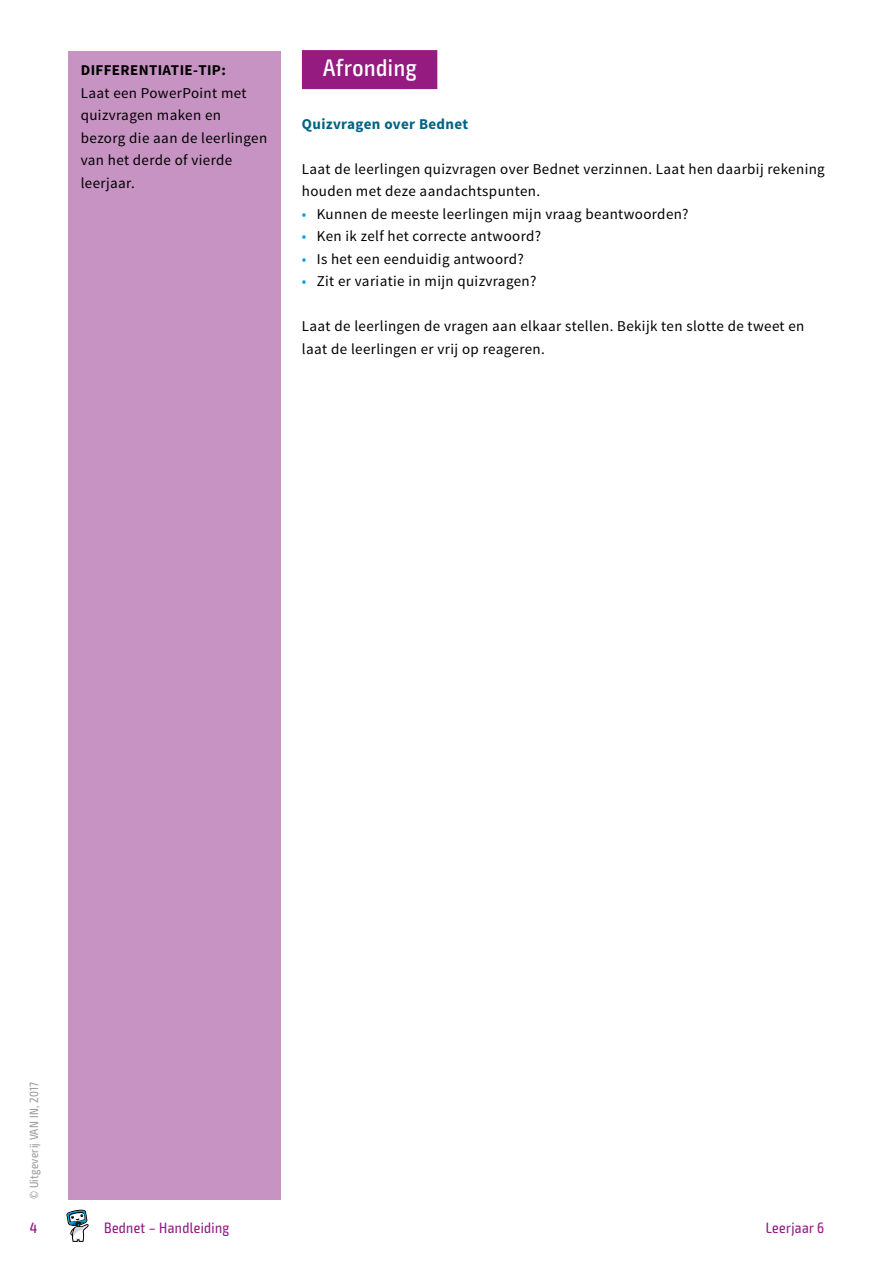
<style>
.page{position:relative;width:893px;height:1263px;background:#fff}
.page>*{position:absolute;margin:0;border:0;box-sizing:border-box;transform-origin:0 0}
.t1{font:500 condensed 24px "Exo 2";letter-spacing:.025em;color:#fff}
.t2{font:15px/22.5px "Source Sans Pro";letter-spacing:.025em;color:#000}
.t3{font:condensed 15px "Exo 2";letter-spacing:.025em;color:#951b81}
.t4{font:700 15px "Source Sans Pro";letter-spacing:.025em;color:#006382}
.t5{font:700 15px "Source Sans Pro";letter-spacing:.025em;color:#000}
.t6{font:500 condensed 15px "Exo 2";color:#951b81}
.t7{font:condensed 12px "Exo 2";letter-spacing:.025em;color:#9d9d9c}
.s1{color:#009fe3}
</style>
<div class="page">
<svg style="left:66px;top:1210px;width:23px;height:32px"></svg>
<div style="left:302px;top:50px;width:135px;height:39px;background:#951b81"></div>
<div style="left:68px;top:51px;width:213px;height:1148px;background:#c693c2"></div>
<p class="t5" style="left:81px;top:60px;width:147px">DIFFERENTIATIE-TIP:</p>
<p class="t2" style="left:81px;top:82px;width:188px">Laat een PowerPoint met quizvragen maken en bezorg die aan de leerlingen van het derde of vierde leerjaar.</p>
<h1 class="t1" style="left:323px;top:54px;width:95px">Afronding</h1>
<p class="t4" style="left:302px;top:114px;width:168px">Quizvragen over Bednet</p>
<p class="t2" style="left:302px;top:158px;width:524px">Laat de leerlingen quizvragen over Bednet verzinnen. Laat hen daarbij rekening houden met deze aandachtspunten.</p>
<p class="t2" style="left:302px;top:203px;width:388px"><span class="s1">•</span> Kunnen de meeste leerlingen mijn vraag beantwoorden?</p>
<p class="t2" style="left:302px;top:225px;width:241px"><span class="s1">•</span> Ken ik zelf het correcte antwoord?</p>
<p class="t2" style="left:302px;top:248px;width:224px"><span class="s1">•</span> Is het een eenduidig antwoord?</p>
<p class="t2" style="left:302px;top:270px;width:236px"><span class="s1">•</span> Zit er variatie in mijn quizvragen?</p>
<p class="t2" style="left:302px;top:315px;width:504px">Laat de leerlingen de vragen aan elkaar stellen. Bekijk ten slotte de tweet en laat de leerlingen er vrij op reageren.</p>
<p class="t7" style="left:27px;top:1199px;width:119px;rotate:-90deg">© Uitgeverij VAN IN, 2017</p>
<p class="t6" style="left:30px;top:1219px;width:9px">4</p>
<p class="t3" style="left:104px;top:1219px;width:127px">Bednet – Handleiding</p>
<p class="t3" style="left:766px;top:1219px;width:60px">Leerjaar 6</p>
</div>
